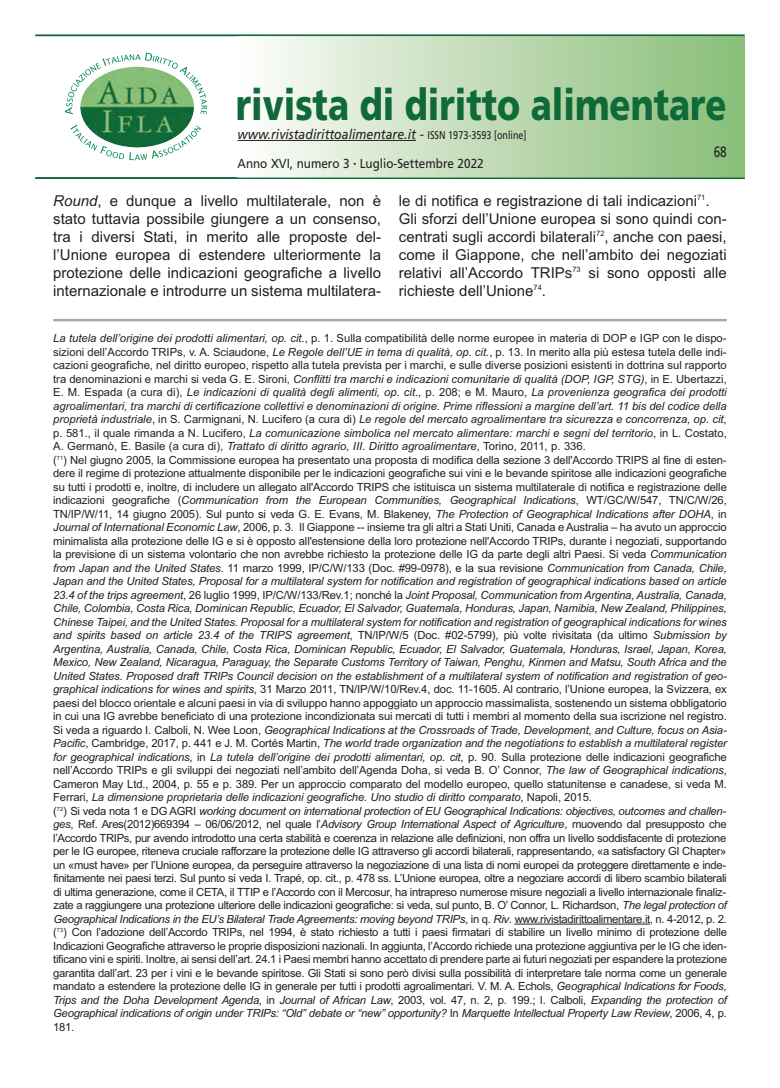
<style>
.page{position:relative;width:780px;height:1088px;background:#fff}
.page>*{position:absolute;margin:0;border:0;box-sizing:border-box;transform-origin:0 0}
.t1{font:900 43.75px "Frutiger";color:#106938;scale:.79 1}
.t2{font:15px/18px "Arial";color:#231f20;text-align:justify}
.t3{font:15px "Frutiger";color:#231f20;scale:.78 1}
.t4{font:italic 13.75px "Frutiger";color:#231f20;scale:.9 1}
.t5{font:13px "Frutiger";color:#231f20;scale:.9 1}
.t6{font:11.25px/13.5px "Arial";letter-spacing:-.01em;color:#231f20}
.s1{font-style:normal;font-size:11.25px}
.s2{font-style:italic}
</style>
<div class="page">
<div style="left:237px;top:35px;width:507px;height:142px;background:linear-gradient(to right,#fdfcfa,#87bc76)"></div>
<hr style="left:35px;top:35px;width:709px;height:1px;background:#106938">
<hr style="left:35px;top:178px;width:709px;height:1px;background:#106938">
<hr style="left:237px;top:140px;width:179px;height:1px;background:#231f20">
<hr style="left:53px;top:319px;width:673px;height:2px;background:#a8a9ad">
<hr style="left:514px;top:923px;width:135px;height:1px;background:#231f20">
<svg style="left:70px;top:125px;width:131px;height:35px"></svg>
<svg style="left:65px;top:53px;width:142px;height:62px"></svg>
<h1 class="t1" style="left:236px;top:87px;width:623px">rivista di diritto alimentare</h1>
<p class="t4" style="left:237px;top:129px;width:323px">www.rivistadirittoalimentare.it - <span class="s1">ISSN 1973-3593 [online]</span></p>
<p class="t5" style="left:237px;top:158px;width:275px">Anno XVI, numero 3 <sup>•</sup> Luglio-Settembre 2022</p>
<h2 class="t3" style="left:713px;top:145px;width:18px">68</h2>
<p class="t2" style="left:53px;top:192px;width:329px"><span class="s2">Round</span>, e dunque a livello multilaterale, non è stato tuttavia possibile giungere a un consenso, tra i diversi Stati, in merito alle proposte del&shy;l’Unione europea di estendere ulteriormente la protezione delle indicazioni geografiche a livello internazionale e introdurre un sistema multilatera-</p>
<p class="t2" style="left:399px;top:192px;width:329px;text-align:left">le di notifica e registrazione di tali indicazioni<sup>71</sup>.<br>Gli sforzi dell’Unione europea si sono quindi con&shy;centrati sugli accordi bilaterali<sup>72</sup>, anche con paesi, come il Giappone, che nell’ambito dei negoziati relativi all’Accordo TRIPs<sup>73</sup> si sono opposti alle richieste dell’Unione<sup>74</sup>.</p>
<p class="t6" style="left:53px;top:331px;width:675px"><span class="s2">La tutela dell’origine dei prodotti alimentari, op. cit</span>., p. 1. Sulla compatibilità delle norme europee in materia di DOP e IGP con le dispo&shy;sizioni dell’Accordo TRIPs, v. A. Sciaudone, <span class="s2">Le Regole dell’UE in tema di qualità, op. cit.</span>, p. 13. In merito alla più estesa tutela delle indi&shy;cazioni geografiche, nel diritto europeo, rispetto alla tutela prevista per i marchi, e sulle diverse posizioni esistenti in dottrina sul rapporto tra denominazioni e marchi si veda G. E. Sironi, <span class="s2">Conflitti tra marchi e indicazioni comunitarie di qualità (DOP, IGP, STG)</span>, in E. Ubertazzi, E. M. Espada (a cura di), <span class="s2">Le indicazioni di qualità degli alimenti, op. cit</span>., p. 208; e M. Mauro, <span class="s2">La provenienza geografica dei prodotti agroalimentari, tra marchi di certificazione collettivi e denominazioni di origine. Prime riflessioni a margine dell’art. 11 bis del codice della proprietà industriale</span>, in S. Carmignani, n. Lucifero (a cura di) <span class="s2">Le regole del mercato agroalimentare tra sicurezza e concorrenza, op. cit</span>, p. 581., il quale rimanda a n. Lucifero, <span class="s2">La comunicazione simbolica nel mercato alimentare: marchi e segni del territorio</span>, in L. Costato, A. Germanò, E. Basile (a cura di), <span class="s2">Trattato di diritto agrario, III. Diritto agroalimentare</span>, Torino, 2011, p. 336.<br>(<sup>71</sup>) nel giugno 2005, la Commissione europea ha presentato una proposta di modifica della sezione 3 dell'Accordo TRIPS al fine di esten&shy;dere il regime di protezione attualmente disponibile per le indicazioni geografiche sui vini e le bevande spiritose alle indicazioni geografiche su tutti i prodotti e, inoltre, di includere un allegato all'Accordo TRIPS che istituisca un sistema multilaterale di notifica e registrazione delle indicazioni geografiche (<span class="s2">Communication from the European Communities, Geographical Indications</span>, WT/GC/W/547, Tn/C/W/26, Tn/IP/W/11, 14 giugno 2005). Sul punto si veda G. E. Evans, M. Blakeney, <span class="s2">The Protection of Geographical Indications after DOHA</span>, in <span class="s2">Journal of International Economic Law</span>, 2006, p. 3. Il Giappone -- insieme tra gli altri a Stati Uniti, Canada e Australia – ha avuto un approccio minimalista alla protezione delle IG e si è opposto all'estensione della loro protezione nell'Accordo TRIPs, durante i negoziati, supportando la previsione di un sistema volontario che non avrebbe richiesto la protezione delle IG da parte degli altri Paesi. Si veda <span class="s2">Communication from Japan and the United States</span>. 11 marzo 1999, IP/C/W/133 (Doc. #99-0978), e la sua revisione <span class="s2">Communication from Canada, Chile, Japan and the United States, Proposal for a multilateral system for notification and registration of geographical indications based on article 23.4 of the trips agreement</span>, 26 luglio 1999, IP/C/W/133/Rev.1; nonché la <span class="s2">Joint Proposal, Communication from Argentina, Australia, Canada, Chile, Colombia, Costa Rica, Dominican Republic, Ecuador, El Salvador, Guatemala, Honduras, Japan, Namibia, New Zealand, Philippines, Chinese Taipei, and the United States. Proposal for a multilateral system for notification and registration of geographical indications for wines and spirits based on article 23.4 of the TRIPS agreement</span>, Tn/IP/W/5 (Doc. #02-5799), più volte rivisitata (da ultimo <span class="s2">Submission by Argentina, Australia, Canada, Chile, Costa Rica, Dominican Republic, Ecuador, El Salvador, Guatemala, Honduras, Israel, Japan, Korea, Mexico, New Zealand, Nicaragua, Paraguay, the Separate Customs Territory of Taiwan, Penghu, Kinmen and Matsu, South Africa and the United States. Proposed draft TRIPs Council decision on the establishment of a multilateral system of notification and registration of geo&shy;graphical indications for wines and spirits</span>, 31 Marzo 2011, Tn/IP/W/10/Rev.4, doc. 11-1605. Al contrario, l’Unione europea, la Svizzera, ex paesi del blocco orientale e alcuni paesi in via di sviluppo hanno appoggiato un approccio massimalista, sostenendo un sistema obbligatorio in cui una IG avrebbe beneficiato di una protezione incondizionata sui mercati di tutti i membri al momento della sua iscrizione nel registro.<br>Si veda a riguardo I. Calboli, n. Wee Loon, <span class="s2">Geographical Indications at the Crossroads of Trade, Development, and Culture, focus on Asia-Pacific</span>, Cambridge, 2017, p. 441 e J. M. Cortés Martin, <span class="s2">The world trade organization and the negotiations to establish a multilateral register for geographical indications</span>, in <span class="s2">La tutela dell’origine dei prodotti alimentari, op. cit</span>, p. 90. Sulla protezione delle indicazioni geografiche nell’Accordo TRIPs e gli sviluppi dei negoziati nell’ambito dell’Agenda Doha, si veda B. O’ Connor, <span class="s2">The law of Geographical indications</span>, Cameron May Ltd., 2004, p. 55 e p. 389. Per un approccio comparato del modello europeo, quello statunitense e canadese, si veda M.<br>Ferrari, <span class="s2">La dimensione proprietaria delle indicazioni geografiche. Uno studio di diritto comparato</span>, napoli, 2015.<br>(<sup>72</sup>) Si veda nota 1 e DG AGRI <span class="s2">working document on international protection of EU Geographical Indications: objectives, outcomes and challen&shy;ges</span>, Ref. Ares(2012)669394 – 06/06/2012, nel quale l’<span class="s2">Advisory Group International Aspect of Agriculture</span>, muovendo dal presupposto che l’Accordo TRIPs, pur avendo introdotto una certa stabilità e coerenza in relazione alle definizioni, non offra un livello soddisfacente di protezione per le IG europee, riteneva cruciale rafforzare la protezione delle IG attraverso gli accordi bilaterali, rappresentando, «a satisfactory GI Chapter» un «must have» per l’Unione europea, da perseguire attraverso la negoziazione di una lista di nomi europei da proteggere direttamente e inde&shy;finitamente nei paesi terzi. Sul punto si veda I. Trapé, op. cit., p. 478 ss. L’Unione europea, oltre a negoziare accordi di libero scambio bilaterali di ultima generazione, come il CETA, il TTIP e l’Accordo con il Mercosur, ha intrapreso numerose misure negoziali a livello internazionale finaliz&shy;zate a raggiungere una protezione ulteriore delle indicazioni geografiche: si veda, sul punto, B. O’ Connor, L. Richardson, <span class="s2">The legal protection of Geographical Indications in the EU’s Bilateral Trade Agreements: moving beyond TRIPs</span>, in q. <span class="s2">Riv</span>. www.rivistadirittoalimentare.it, n. 4-2012, p. 2. (<sup>73</sup>) Con l’adozione dell’Accordo TRIPs, nel 1994, è stato richiesto a tutti i paesi firmatari di stabilire un livello minimo di protezione delle Indicazioni Geografiche attraverso le proprie disposizioni nazionali. In aggiunta, l’Accordo richiede una protezione aggiuntiva per le IG che iden&shy;tificano vini e spiriti. Inoltre, ai sensi dell’art. 24.1 i Paesi membri hanno accettato di prendere parte ai futuri negoziati per espandere la protezione garantita dall’art. 23 per i vini e le bevande spiritose. Gli Stati si sono però divisi sulla possibilità di interpretare tale norma come un generale mandato a estendere la protezione delle IG in generale per tutti i prodotti agroalimentari. V. M. A. Echols, <span class="s2">Geographical Indications for Foods, Trips and the Doha Development Agenda</span>, in <span class="s2">Journal of African Law</span>, 2003, vol. 47, n. 2, p. 199.; I. Calboli, <span class="s2">Expanding the protection of Geographical indications of origin under TRIPs: “Old” debate or “new” opportunity?</span> In <span class="s2">Marquette Intellectual Property Law Review</span>, 2006, 4, p.<br>181.</p>
</div>
